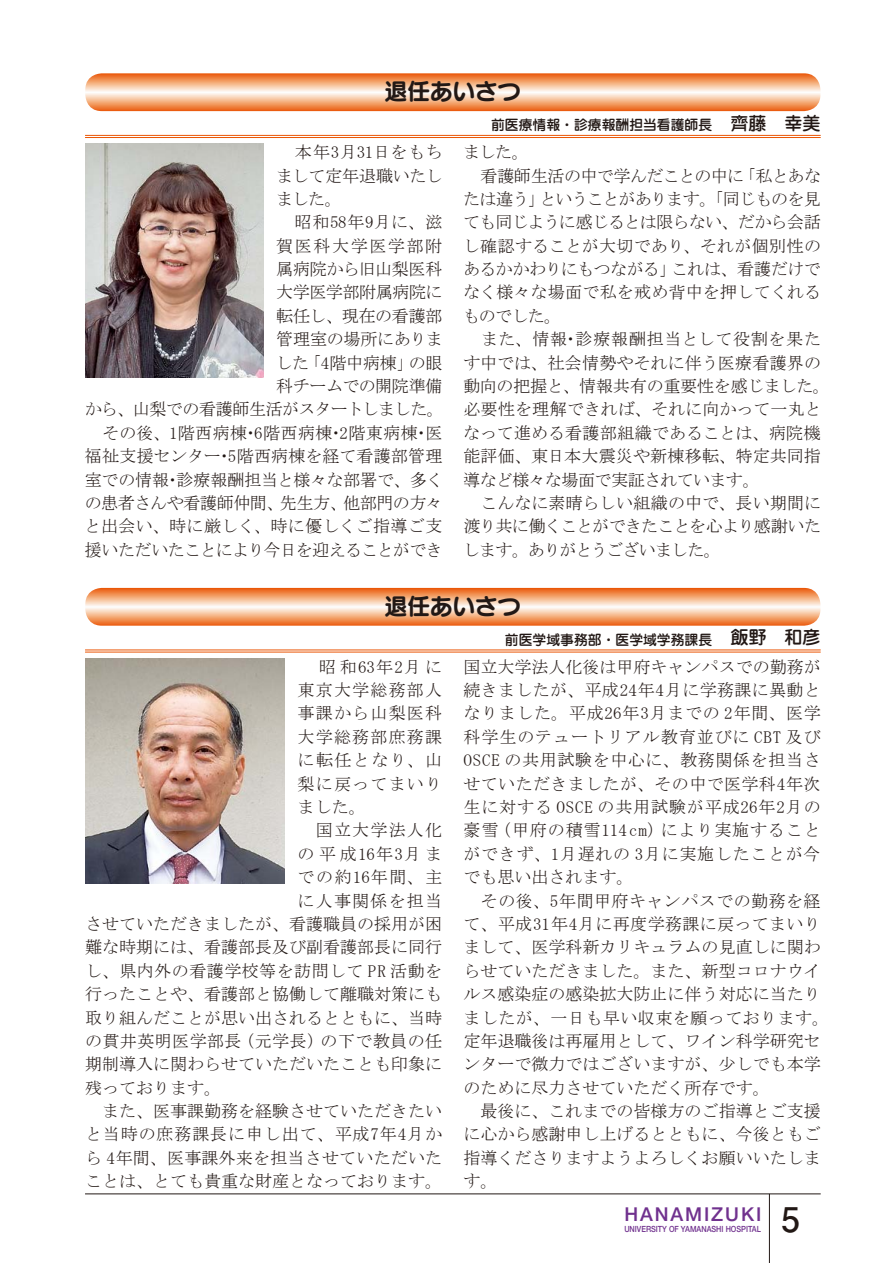
<style>
.page{position:relative;width:893px;height:1263px;background:#fff}
.page>*{position:absolute;margin:0;border:0;box-sizing:border-box;transform-origin:0 0}
.t1{font:700 34.05px "Futo Go B101 Pro";color:#221815}
.t2{font:23.4px "Seurat Pro B";letter-spacing:-.025em;color:#221815}
.t3{font:500 19.2px "Helvetica Neue LT Std";letter-spacing:.1em;color:#70318e}
.t4{font:16.95px/23.4px "MS Mincho";color:#221815}
.t5{font:16.95px "MS Mincho";letter-spacing:.025em;color:#221815}
.t6{font:16.95px "MS Mincho";letter-spacing:.07em;color:#221815}
.t7{font:16.95px "MS Mincho";letter-spacing:-.025em;color:#221815}
.t8{font:16.95px "MS Mincho";letter-spacing:.035em;color:#221815}
.t9{font:16.95px "MS Mincho";letter-spacing:-.035em;color:#221815}
.t10{font:16.95px "MS Mincho";letter-spacing:-.045em;color:#221815}
.t11{font:16.95px "MS Mincho";letter-spacing:-.02em;color:#221815}
.t12{font:16.95px "MS Mincho";letter-spacing:.02em;color:#221815}
.t13{font:16.95px "MS Mincho";letter-spacing:.05em;color:#221815}
.t14{font:16.95px "MS Mincho";letter-spacing:-.03em;color:#221815}
.t15{font:16.95px "MS Mincho";letter-spacing:.1em;color:#221815}
.t16{font:16.95px "MS Mincho";letter-spacing:.075em;color:#221815}
.t17{font:500 13.8px "Jun 34 Pro";color:#221815}
.t18{font:500 8.55px "Helvetica Neue LT Std";color:#70318e;scale:.86 1}
.s1{font-size:18px}
</style>
<div class="page">
<svg style="left:85px;top:73px;width:735px;height:38px;background:#f4af82"></svg>
<svg style="left:85px;top:588px;width:735px;height:38px;background:#f4ae82"></svg>
<hr style="left:85px;top:135px;width:736px;height:1px;background:#ea5504">
<hr style="left:85px;top:137px;width:736px;height:1px;background:#ea5504">
<hr style="left:85px;top:649px;width:736px;height:1px;background:#ea5504">
<hr style="left:85px;top:652px;width:736px;height:1px;background:#ea5504">
<img style="left:85px;top:144px;width:179px;height:233px">
<img style="left:85px;top:658px;width:200px;height:225px">
<hr style="left:85px;top:1193px;width:736px;height:1px;background:#221815">
<hr style="left:769px;top:1194px;width:1px;height:69px;background:#221815">
<h2 class="t2" style="left:384px;top:75px;width:139px">退任あいさつ</h2>
<p class="t8" style="left:276px;top:144px;width:168px">　本年3月31日をもち</p>
<p class="t7" style="left:276px;top:167px;width:168px">まして定年退職いたし</p>
<p class="t4" style="left:276px;top:187px;width:67px">ました。</p>
<p class="t8" style="left:276px;top:214px;width:168px">　昭和58年9月に、滋</p>
<p class="t15" style="left:276px;top:237px;width:168px">賀医科大学医学部附</p>
<p class="t4" style="left:276px;top:257px;width:168px">属病院から旧山梨医科</p>
<p class="t7" style="left:276px;top:284px;width:168px">大学医学部附属病院に</p>
<p class="t11" style="left:276px;top:307px;width:168px">転任し、現在の看護部</p>
<p class="t4" style="left:276px;top:327px;width:168px">管理室の場所にありま</p>
<p class="t11" style="left:276px;top:354px;width:168px">した「4階中病棟」の眼</p>
<p class="t14" style="left:276px;top:377px;width:168px">科チームでの開院準備</p>
<p class="t9" style="left:85px;top:401px;width:361px">から、山梨での看護師生活がスタートしました。</p>
<p class="t5" style="left:85px;top:424px;width:359px">　その後、1階西病棟・6階西病棟・2階東病棟・医</p>
<p class="t4" style="left:85px;top:444px;width:359px">福祉支援センター・5階西病棟を経て看護部管理</p>
<p class="t4" style="left:85px;top:468px;width:360px">室での情報・診療報酬担当と様々な部署で、多く</p>
<p class="t7" style="left:85px;top:494px;width:360px">の患者さんや看護師仲間、先生方、他部門の方々</p>
<p class="t12" style="left:84px;top:518px;width:360px">と出会い、時に厳しく、時に優しくご指導ご支</p>
<p class="t10" style="left:85px;top:541px;width:359px">援いただいたことにより今日を迎えることができ</p>
<p class="t17" style="left:491px;top:114px;width:331px">前医療情報・診療報酬担当看護師長 <span class="s1">齊藤　幸美</span></p>
<p class="t4" style="left:463px;top:140px;width:369px">ました。<br>　看護師生活の中で学んだことの中に「私とあなたは違う」ということがあります。「同じものを見ても同じように感じるとは限らない、だから会話し確認することが大切であり、それが個別性のあるかかわりにもつながる」これは、看護だけでなく様々な場面で私を戒め背中を押してくれるものでした。<br>　また、情報・診療報酬担当として役割を果たす中では、社会情勢やそれに伴う医療看護界の動向の把握と、情報共有の重要性を感じました。必要性を理解できれば、それに向かって一丸となって進める看護部組織であることは、病院機能評価、東日本大震災や新棟移転、特定共同指導など様々な場面で実証されています。<br>　こんなに素晴らしい組織の中で、長い期間に渡り共に働くことができたことを心より感謝いたします。ありがとうございました。</p>
<h2 class="t2" style="left:384px;top:589px;width:139px">退任あいさつ</h2>
<p class="t6" style="left:298px;top:658px;width:146px">　昭和63年2月に</p>
<p class="t6" style="left:298px;top:681px;width:146px">東京大学総務部人</p>
<p class="t6" style="left:298px;top:705px;width:146px">事課から山梨医科</p>
<p class="t6" style="left:298px;top:728px;width:146px">大学総務部庶務課</p>
<p class="t4" style="left:298px;top:748px;width:146px">に転任となり、山</p>
<p class="t6" style="left:298px;top:775px;width:146px">梨に戻ってまいり</p>
<p class="t4" style="left:298px;top:795px;width:70px">ました。</p>
<p class="t6" style="left:298px;top:822px;width:146px">　国立大学法人化</p>
<p class="t6" style="left:298px;top:845px;width:146px">の平成16年3月ま</p>
<p class="t16" style="left:298px;top:869px;width:146px">での約16年間、主</p>
<p class="t6" style="left:298px;top:892px;width:146px">に人事関係を担当</p>
<p class="t4" style="left:85px;top:912px;width:359px">させていただきましたが、看護職員の採用が困</p>
<p class="t4" style="left:85px;top:935px;width:359px">難な時期には、看護部長及び副看護部長に同行</p>
<p class="t5" style="left:85px;top:962px;width:359px">し、県内外の看護学校等を訪問して PR 活動を</p>
<p class="t4" style="left:85px;top:982px;width:359px">行ったことや、看護部と協働して離職対策にも</p>
<p class="t4" style="left:85px;top:1006px;width:359px">取り組んだことが思い出されるとともに、当時</p>
<p class="t5" style="left:85px;top:1032px;width:359px">の貫井英明医学部長（元学長）の下で教員の任</p>
<p class="t4" style="left:85px;top:1052px;width:359px">期制導入に関わらせていただいたことも印象に</p>
<p class="t4" style="left:85px;top:1076px;width:138px">残っております。</p>
<p class="t4" style="left:85px;top:1099px;width:359px">　また、医事課勤務を経験させていただきたい</p>
<p class="t13" style="left:85px;top:1126px;width:359px">と当時の庶務課長に申し出て、平成7年4月か</p>
<p class="t4" style="left:85px;top:1146px;width:359px">ら 4年間、医事課外来を担当させていただいた</p>
<p class="t4" style="left:85px;top:1169px;width:359px">ことは、とても貴重な財産となっております。</p>
<p class="t17" style="left:505px;top:628px;width:317px">前医学域事務部・医学域学務課長 <span class="s1">飯野　和彦</span></p>
<p class="t4" style="left:463px;top:655px;width:367px">国立大学法人化後は甲府キャンパスでの勤務が続きましたが、平成24年4月に学務課に異動となりました。平成26年3月までの 2年間、医学科学生のテュートリアル教育並びに CBT 及び<br>OSCE の共用試験を中心に、教務関係を担当させていただきましたが、その中で医学科4年次生に対する OSCE の共用試験が平成26年2月の豪雪（甲府の積雪114cm）により実施することができず、1月遅れの 3月に実施したことが今でも思い出されます。<br>　その後、5年間甲府キャンパスでの勤務を経て、平成31年4月に再度学務課に戻ってまいりまして、医学科新カリキュラムの見直しに関わらせていただきました。また、新型コロナウイルス感染症の感染拡大防止に伴う対応に当たりましたが、一日も早い収束を願っております。定年退職後は再雇用として、ワイン科学研究センターで微力ではございますが、少しでも本学のために尽力させていただく所存です。<br>　最後に、これまでの皆様方のご指導とご支援に心から感謝申し上げるとともに、今後ともご指導くださりますようよろしくお願いいたします。</p>
<h1 class="t1" style="left:781px;top:1192px;width:20px">5</h1>
<p class="t3" style="left:624px;top:1202px;width:138px">HANAMIZUKI</p>
<p class="t18" style="left:624px;top:1224px;width:160px">UNIVERSITY OF YAMANASHI HOSPITAL</p>
</div>
